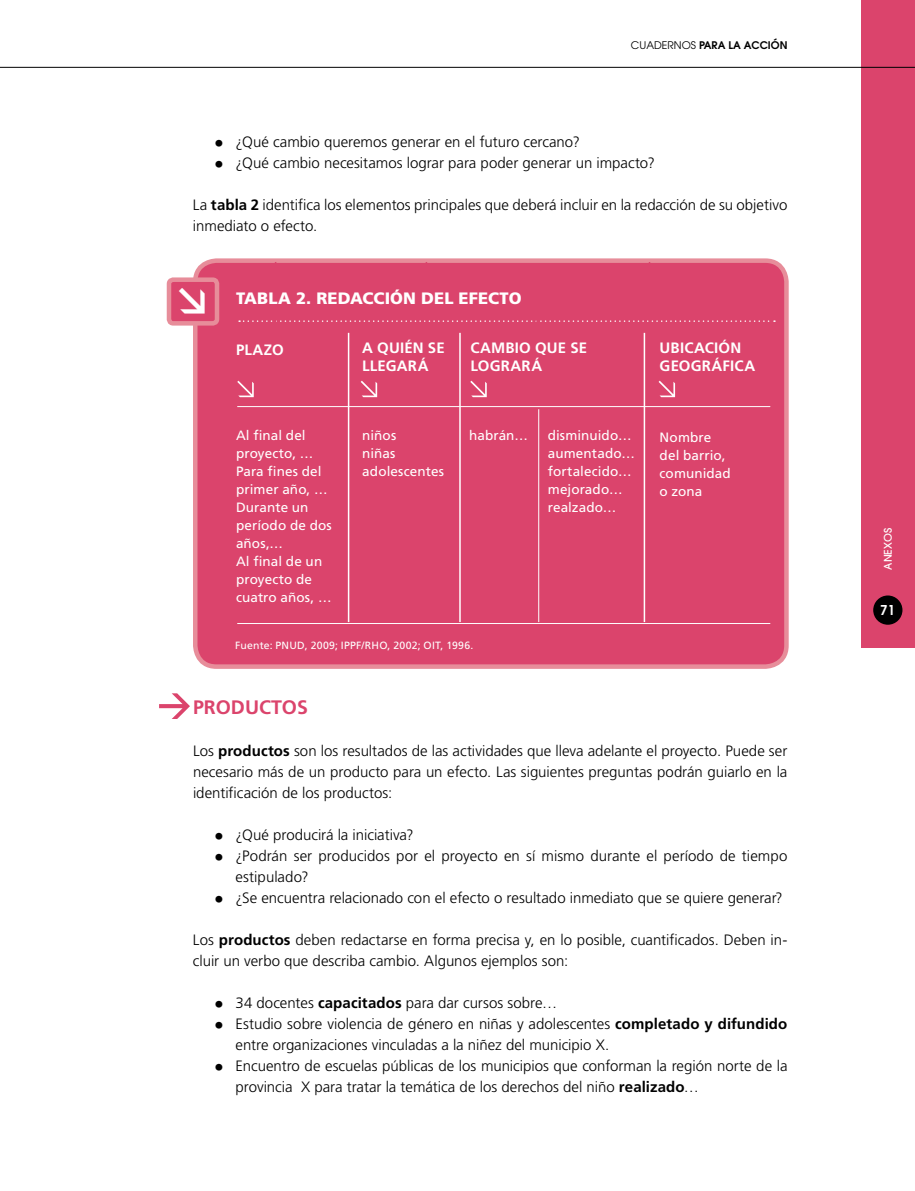
<style>
.page{position:relative;width:915px;height:1191px;background:#fff}
.page>*{position:absolute;margin:0;border:0;box-sizing:border-box;transform-origin:0 0}
.t1{font:700 19.5px "Frutiger";color:#db446c}
.t2{font:900 16.5px "Frutiger";letter-spacing:.01em;color:#fff}
.t3{font:300 15px/21px "Frutiger";color:#000}
.t4{font:700 15px/18px "Frutiger";color:#fff}
.t5{font:13.5px/18px "Frutiger";letter-spacing:.005em;color:#fff}
.t6{font:600 13.5px "Avant Garde";color:#fff}
.t7{font:10.5px "Frutiger";letter-spacing:.02em;color:#fff}
.t8{font:600 10.5px "Avant Garde";color:#000}
.t9{font:500 10.5px "Avant Garde";color:#fff}
.s1{font-weight:400}
.s2{font-weight:400;font-size:19.5px}
.s3{font-weight:700}
</style>
<div class="page">
<div style="left:860px;top:0;width:54px;height:648px;background:#db446c"></div>
<div style="left:872px;top:595px;width:30px;height:29px;background:#000;border-radius:50%"></div>
<hr style="left:0;top:67px;width:914px;height:1px;background:#000">
<svg style="left:159px;top:693px;width:31px;height:26px"></svg>
<div style="left:195px;top:261px;width:591px;height:405px;background:#db446c;border-radius:21px"></div>
<div style="left:193px;top:258px;width:595px;height:411px;border:4px solid #e78d9a;border-radius:21px"></div>
<svg style="left:239px;top:320px;width:535px;height:2px"></svg>
<hr style="left:348px;top:333px;width:1px;height:289px;background:#fff">
<hr style="left:459px;top:333px;width:1px;height:289px;background:#fff">
<hr style="left:643px;top:333px;width:2px;height:289px;background:#fff">
<hr style="left:538px;top:409px;width:1px;height:213px;background:#fff">
<hr style="left:275px;top:262px;width:1px;height:260px;background:#db446c">
<hr style="left:425px;top:262px;width:2px;height:260px;background:#db446c">
<hr style="left:536px;top:297px;width:1px;height:225px;background:#db446c">
<hr style="left:648px;top:262px;width:2px;height:260px;background:#db446c">
<div style="left:169px;top:280px;width:48px;height:43px;background:#db446c;border-radius:4px"></div>
<div style="left:167px;top:277px;width:52px;height:48px;border:4px solid #e78d9a;border-radius:4px"></div>
<hr style="left:237px;top:406px;width:533px;height:1px;background:#fff">
<hr style="left:237px;top:623px;width:533px;height:1px;background:#fff">
<svg style="left:237px;top:381px;width:17px;height:16px"></svg>
<svg style="left:360px;top:381px;width:17px;height:16px"></svg>
<svg style="left:470px;top:381px;width:16px;height:16px"></svg>
<svg style="left:658px;top:381px;width:16px;height:16px"></svg>
<p class="t8" style="left:630px;top:38px;width:158px"><span class="s1">CUADERNOS</span> PARA LA ACCIÓN</p>
<p class="t3" style="left:214px;top:131px;width:367px"><span class="s2">•</span> ¿Qué cambio queremos generar en el futuro cercano?</p>
<p class="t3" style="left:214px;top:152px;width:442px"><span class="s2">•</span> ¿Qué cambio necesitamos lograr para poder generar un impacto?</p>
<p class="t3" style="left:193px;top:194px;width:595px">La <span class="s3">tabla 2</span> identifica los elementos principales que deberá incluir en la redacción de su objetivo inmediato o efecto.</p>
<p class="t2" style="left:236px;top:288px;width:287px">TABLA 2. REDACCIÓN DEL EFECTO</p>
<p class="t4" style="left:236px;top:340px;width:19px">Plazo</p>
<p class="t5" style="left:236px;top:426px;width:97px">Al final del proyecto, …<br>Para fines del primer año, …<br>Durante un período de dos años,…<br>Al final de un proyecto de cuatro años, …</p>
<p class="t4" style="left:362px;top:339px;width:25px">A quién</p>
<p class="t4" style="left:428px;top:339px;width:9px">se</p>
<p class="t4" style="left:362px;top:357px;width:11px">llegará</p>
<p class="t4" style="left:470px;top:339px;width:21px">Cambio</p>
<p class="t4" style="left:535px;top:339px;width:11px">que</p>
<p class="t4" style="left:570px;top:339px;width:9px">se</p>
<p class="t4" style="left:470px;top:357px;width:12px">logrará</p>
<p class="t5" style="left:362px;top:426px;width:83px">niños<br>niñas adolescentes</p>
<p class="t5" style="left:469px;top:426px;width:60px">habrán…</p>
<p class="t5" style="left:547px;top:426px;width:89px">disminuido… aumentado… fortalecido… mejorado… realzado…</p>
<p class="t7" style="left:235px;top:639px;width:240px">Fuente: PNUD, 2009; IPPF/RHO, 2002; OIT, 1996.</p>
<p class="t4" style="left:659px;top:339px;width:21px">Ubicación geográfica</p>
<p class="t5" style="left:659px;top:428px;width:73px">Nombre del barrio, comunidad o zona</p>
<h1 class="t1" style="left:193px;top:696px;width:116px">PRODUCTOS</h1>
<p class="t3" style="left:193px;top:740px;width:595px;text-align:justify">Los <span class="s3">productos</span> son los resultados de las actividades que lleva adelante el proyecto. Puede ser necesario más de un producto para un efecto. Las siguientes preguntas podrán guiarlo en la identificación de los productos:</p>
<p class="t3" style="left:214px;top:824px;width:201px"><span class="s2">•</span> ¿Qué producirá la iniciativa?</p>
<p class="t3" style="left:235px;top:845px;width:553px;text-indent:-21px"><span class="s2">•</span> ¿Podrán ser producidos por el proyecto en sí mismo durante el período de tiempo estipulado?</p>
<p class="t3" style="left:214px;top:887px;width:569px"><span class="s2">•</span> ¿Se encuentra relacionado con el efecto o resultado inmediato que se quiere generar?</p>
<p class="t3" style="left:193px;top:929px;width:595px">Los <span class="s3">productos</span> deben redactarse en forma precisa y, en lo posible, cuantificados. Deben in&shy;cluir un verbo que describa cambio. Algunos ejemplos son:</p>
<p class="t3" style="left:214px;top:992px;width:344px"><span class="s2">•</span> 34 docentes <span class="s3">capacitados</span> para dar cursos sobre…</p>
<p class="t3" style="left:235px;top:1013px;width:553px;text-indent:-21px"><span class="s2">•</span> Estudio sobre violencia de género en niñas y adolescentes <span class="s3">completado y difundido </span>entre organizaciones vinculadas a la niñez del municipio X.</p>
<p class="t3" style="left:235px;top:1055px;width:553px;text-indent:-21px"><span class="s2">•</span> Encuentro de escuelas públicas de los municipios que conforman la región norte de la provincia X para tratar la temática de los derechos del niño <span class="s3">realizado</span>…</p>
<p class="t9" style="left:881px;top:569px;width:42px;rotate:-90deg">ANEXOS</p>
<p class="t6" style="left:880px;top:601px;width:17px">71</p>
</div>
